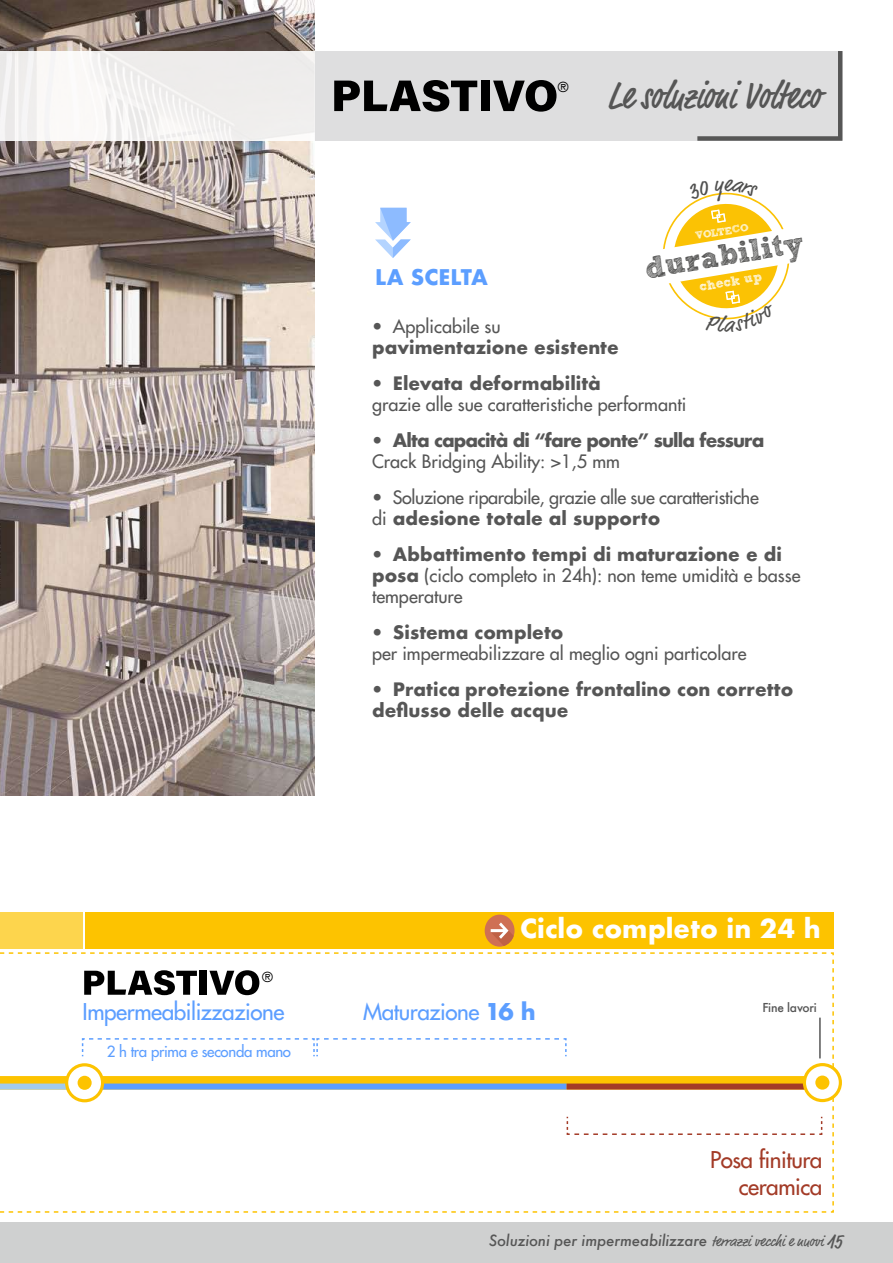
<style>
.page{position:relative;width:893px;height:1263px;background:#fff}
.page>*{position:absolute;margin:0;border:0;box-sizing:border-box;transform-origin:0 0}
.t1{font:500 condensed 39px "Market";color:#565656}
.t2{font:30.6px "Sketch Rockwell";color:#50504f}
.t3{font:700 25.5px "Futura";color:#fff}
.t4{font:500 22.5px "Futura Std";letter-spacing:-.02em;color:#5c9eff}
.t5{font:500 22.5px/27px "Futura Std";letter-spacing:-.02em;color:#a33b27;text-align:right}
.t6{font:22.2px "Market";color:#50504f}
.t7{font:700 21px "Futura";color:#5c9eff}
.t8{font:500 18px/21px "Futura Std";color:#565656}
.t9{font:700 18px/21px "Futura";color:#565656}
.t10{font:500 18px "Futura Std";letter-spacing:-.02em;color:#565656}
.t11{font:700 18px "Futura";letter-spacing:-.05em;color:#565656}
.t12{font:italic 500 15px "Futura";letter-spacing:-.01em;color:#565656}
.t13{font:500 15px "Futura Std";letter-spacing:-.02em;color:#5c9eff}
.t14{font:13.5px "Futura Std";color:#000}
.t15{font:13.05px "Sketch Rockwell";color:#fff}
.t16{font:500 12px "Futura";letter-spacing:-.02em;color:#565656}
.t17{font:10.35px "Sketch Rockwell";color:#fff}
.s1{font-family:"Futura Std";font-weight:500}
.s2{font-family:"Futura";font-weight:700}
.s3{font-family:"Market";font-weight:400;font-style:normal}
.s4{font-family:"Market";font-style:normal;font-stretch:condensed;font-size:21px}
</style>
<div class="page">
<div style="left:0;top:1222px;width:893px;height:41px;background:#cfd0d0"></div>
<img style="left:0;top:0;width:315px;height:795px">
<div style="left:315px;top:51px;width:527px;height:90px;background:#dededf"></div>
<svg style="left:697px;top:51px;width:146px;height:90px"></svg>
<div style="left:0;top:51px;width:315px;height:90px;background:linear-gradient(to right,#f7f5f5,#eeedec)"></div>
<svg style="left:0;top:952px;width:835px;height:261px"></svg>
<div style="left:0;top:1076px;width:814px;height:13px;background:#fdc300"></div>
<div style="left:96px;top:1083px;width:471px;height:6px;background:#5c9eff"></div>
<div style="left:567px;top:1083px;width:242px;height:6px;background:#a33b27"></div>
<svg style="left:566px;top:1115px;width:257px;height:21px"></svg>
<svg style="left:803px;top:1063px;width:39px;height:39px"></svg>
<div style="left:806px;top:1066px;width:33px;height:33px;background:#fff;border-radius:50%"></div>
<div style="left:815px;top:1075px;width:14px;height:14px;background:#fdc300;border-radius:50%"></div>
<div style="left:0;top:1083px;width:73px;height:6px;background:#a2cbee"></div>
<svg style="left:65px;top:1063px;width:39px;height:39px"></svg>
<div style="left:68px;top:1066px;width:33px;height:33px;background:#fff;border-radius:50%"></div>
<div style="left:78px;top:1076px;width:14px;height:14px;background:#fdc300;border-radius:50%"></div>
<svg style="left:81px;top:1037px;width:486px;height:21px"></svg>
<hr style="left:819px;top:1017px;width:2px;height:41px;background:#565656">
<div style="left:0;top:912px;width:83px;height:37px;background:#fdd54d"></div>
<div style="left:85px;top:912px;width:749px;height:37px;background:#fdc300"></div>
<div style="left:485px;top:914px;width:29px;height:33px;background:#cf7054;border-radius:50%"></div>
<svg style="left:491px;top:922px;width:23px;height:24px"></svg>
<svg style="left:375px;top:208px;width:36px;height:50px"></svg>
<svg style="left:334px;top:80px;width:143px;height:32px"></svg>
<div style="left:481px;top:81px;width:9px;height:30px;background:#000"></div>
<svg style="left:493px;top:80px;width:63px;height:32px"></svg>
<svg style="left:84px;top:970px;width:113px;height:25px"></svg>
<div style="left:200px;top:971px;width:7px;height:24px;background:#000"></div>
<svg style="left:209px;top:970px;width:50px;height:25px"></svg>
<svg style="left:663px;top:192px;width:127px;height:128px"></svg>
<p class="t7" style="left:375px;top:262px;width:115px">LA SCELTA</p>
<p class="t14" style="left:558px;top:78px;width:12px">®</p>
<h1 class="t1" style="left:607px;top:72px;width:215px">Le soluzioni Volteco</h1>
<p class="t6" style="left:723px;top:171px;width:10px">e</p>
<p class="t17" style="left:695px;top:230px;width:55px;rotate:-9deg">VOLTECO</p>
<p class="t15" style="left:698px;top:279px;width:65px;rotate:-9deg">check up</p>
<h2 class="t2" style="left:643px;top:251px;width:161px;rotate:-9deg">durability</h2>
<p class="t8" style="left:372px;top:316px;width:130px">• Applicabile su</p>
<p class="t9" style="left:372px;top:337px;width:248px">pavimentazione esistente</p>
<p class="t9" style="left:372px;top:373px;width:230px"><span class="s1">•</span> Elevata deformabilità</p>
<p class="t8" style="left:372px;top:394px;width:316px">grazie alle sue caratteristiche performanti</p>
<p class="t11" style="left:372px;top:427px;width:394px"><span class="s1">•</span> Alta capacità di “fare ponte” sulla fessura</p>
<p class="t8" style="left:372px;top:451px;width:249px">Crack Bridging Ability: &gt;1,5 mm</p>
<p class="t10" style="left:372px;top:486px;width:388px">• Soluzione riparabile, grazie alle sue caratteristiche</p>
<p class="t9" style="left:372px;top:508px;width:290px"><span class="s1">di</span> adesione totale al supporto</p>
<p class="t9" style="left:372px;top:544px;width:411px"><span class="s1">•</span> Abbattimento tempi di maturazione e di</p>
<p class="t8" style="left:372px;top:565px;width:430px"><span class="s2">posa</span> (ciclo completo in 24h): non teme umidità e basse temperature</p>
<p class="t9" style="left:372px;top:622px;width:193px"><span class="s1">•</span> Sistema completo</p>
<p class="t8" style="left:372px;top:643px;width:376px">per impermeabilizzare al meglio ogni particolare</p>
<p class="t9" style="left:372px;top:679px;width:423px"><span class="s1">•</span> Pratica protezione frontalino con corretto deflusso delle acque</p>
<p class="t14" style="left:262px;top:968px;width:12px">®</p>
<p class="t4" style="left:83px;top:998px;width:203px">Impermeabilizzazione</p>
<p class="t13" style="left:107px;top:1042px;width:186px">2 h tra prima e seconda mano</p>
<h3 class="t3" style="left:520px;top:910px;width:302px">Ciclo completo in 24 h</h3>
<p class="t4" style="left:363px;top:997px;width:174px">Maturazione <span class="s2">16 h</span></p>
<p class="t16" style="left:762px;top:999px;width:56px">Fine lavori</p>
<p class="t5" style="left:710px;top:1146px;width:114px">Posa finitura ceramica</p>
<p class="t12" style="left:489px;top:1230px;width:355px">Soluzioni per impermeabilizzare <span class="s3">terrazzi vecchi e nuovi</span> <span class="s4">15</span></p>
</div>
